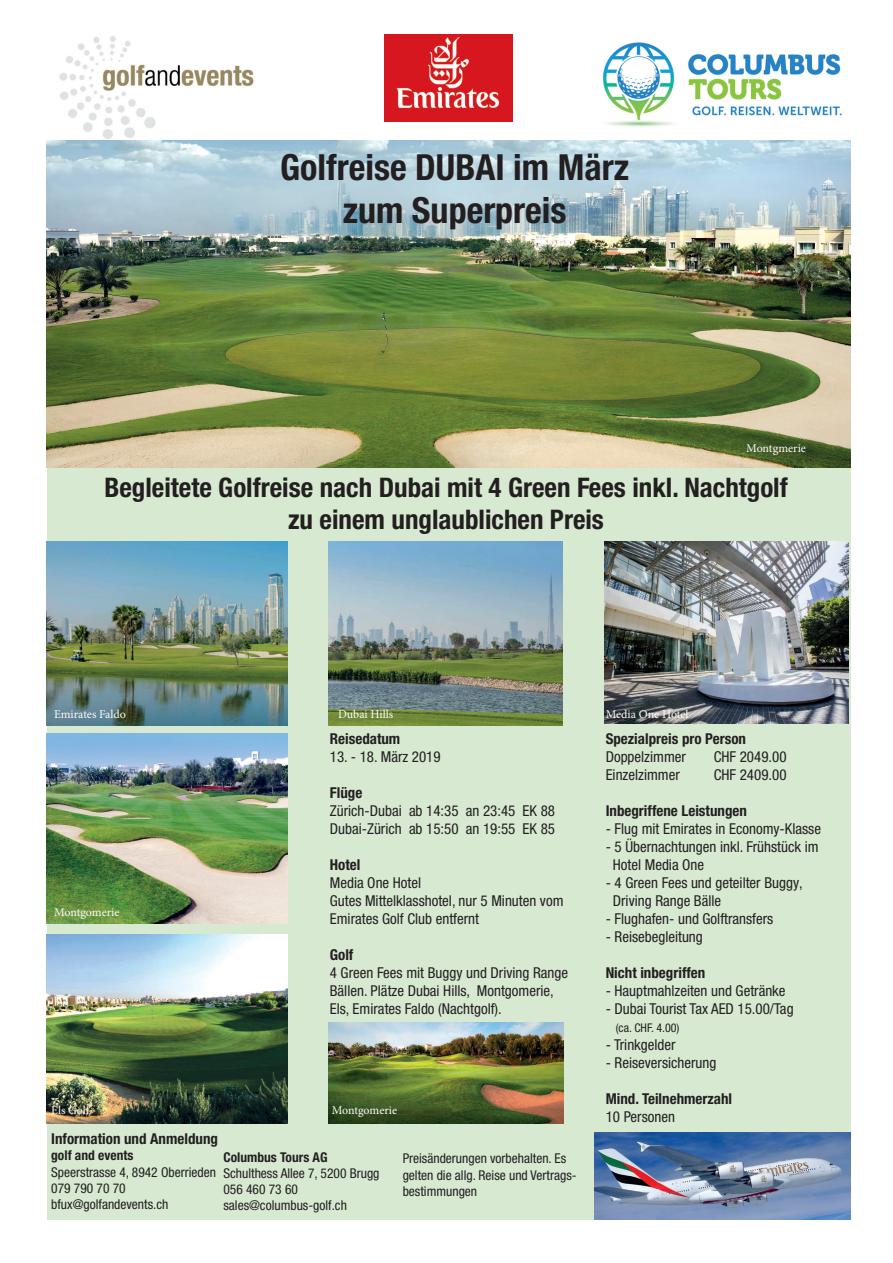
<style>
.page{position:relative;width:893px;height:1263px;background:#fff}
.page>*{position:absolute;margin:0;border:0;box-sizing:border-box;transform-origin:0 0}
.t1{font:700 condensed 36px/43.2px "Helvetica Neue LT Pro";color:#231f20;text-align:center}
.t2{font:700 condensed 27px/32.4px "Helvetica Neue LT Pro";color:#231f20;text-align:center}
.t3{font:condensed 15px/18px "Helvetica Neue LT Pro";color:#231f20}
.t4{font:700 condensed 15px "Helvetica Neue LT Pro";color:#231f20}
.t5{font:condensed 13.5px/16.2px "Helvetica Neue LT Pro";color:#231f20}
.t6{font:700 condensed 13.5px "Helvetica Neue LT Pro";color:#231f20}
.t7{font:12px "Minion Pro";color:#fefbf6}
.t8{font:condensed 12px "Helvetica Neue LT Pro";color:#231f20}
</style>
<div class="page">
<div style="left:47px;top:456px;width:803px;height:764px;background:#d8e9d2"></div>
<img style="left:603px;top:42px;width:239px;height:85px">
<img style="left:59px;top:36px;width:195px;height:103px">
<img style="left:385px;top:34px;width:127px;height:88px">
<img style="left:594px;top:1132px;width:256px;height:88px">
<img style="left:47px;top:934px;width:240px;height:189px">
<img style="left:329px;top:541px;width:233px;height:184px">
<img style="left:47px;top:542px;width:240px;height:183px">
<img style="left:604px;top:541px;width:245px;height:183px">
<img style="left:47px;top:140px;width:803px;height:328px">
<img style="left:329px;top:1023px;width:234px;height:100px">
<img style="left:47px;top:733px;width:240px;height:191px">
<h1 class="t1" style="left:280px;top:146px;width:351px">Golfreise DUBAI im März zum Superpreis</h1>
<p class="t7" style="left:746px;top:440px;width:61px">Montgmerie</p>
<h2 class="t2" style="left:104px;top:471px;width:685px">Begleitete Golfreise nach Dubai mit 4 Green Fees inkl. Nachtgolf zu einem unglaublichen Preis</h2>
<p class="t7" style="left:54px;top:707px;width:74px">Emirates Faldo</p>
<p class="t7" style="left:338px;top:707px;width:57px">Dubai Hills</p>
<p class="t7" style="left:606px;top:707px;width:84px">Media One Hotel</p>
<p class="t7" style="left:54px;top:904px;width:67px">Montgomerie</p>
<p class="t7" style="left:51px;top:1102px;width:40px">Els Golf</p>
<p class="t4" style="left:330px;top:730px;width:72px">Reisedatum</p>
<p class="t3" style="left:330px;top:748px;width:112px">13. - 18. März 2019</p>
<p class="t4" style="left:330px;top:784px;width:34px">Flüge</p>
<p class="t3" style="left:330px;top:802px;width:227px">Zürich-Dubai ab 14:35 an 23:45 EK 88<br>Dubai-Zürich ab 15:50 an 19:55 EK 85</p>
<p class="t4" style="left:330px;top:856px;width:32px">Hotel</p>
<p class="t3" style="left:330px;top:874px;width:235px">Media One Hotel<br>Gutes Mittelklasshotel, nur 5 Minuten vom<br>Emirates Golf Club entfernt</p>
<p class="t4" style="left:330px;top:946px;width:25px">Golf</p>
<p class="t3" style="left:330px;top:964px;width:240px">4 Green Fees mit Buggy und Driving Range<br>Bällen. Plätze Dubai Hills, Montgomerie,<br>Els, Emirates Faldo (Nachtgolf).</p>
<p class="t7" style="left:332px;top:1102px;width:67px">Montgomerie</p>
<p class="t4" style="left:51px;top:1130px;width:168px">Information und Anmeldung</p>
<p class="t6" style="left:51px;top:1148px;width:84px">golf and events</p>
<p class="t5" style="left:51px;top:1163px;width:166px">Speerstrasse 4, 8942 Oberrieden<br>079 790 70 70 bfux@golfandevents.ch</p>
<p class="t6" style="left:223px;top:1149px;width:106px">Columbus Tours AG</p>
<p class="t5" style="left:223px;top:1165px;width:158px">Schulthess Allee 7, 5200 Brugg<br>056 460 73 60 sales@columbus-golf.ch</p>
<p class="t5" style="left:403px;top:1150px;width:176px">Preisänderungen vorbehalten. Es gelten die allg. Reise und Vertrags&shy;bestimmungen</p>
<p class="t4" style="left:606px;top:730px;width:142px">Spezialpreis pro Person</p>
<p class="t3" style="left:606px;top:747px;width:82px">Doppelzimmer</p>
<p class="t3" style="left:714px;top:747px;width:74px">CHF 2049.00</p>
<p class="t3" style="left:606px;top:765px;width:76px">Einzelzimmer</p>
<p class="t3" style="left:714px;top:765px;width:74px">CHF 2409.00</p>
<p class="t4" style="left:606px;top:802px;width:143px">Inbegriffene Leistungen</p>
<p class="t3" style="left:606px;top:819px;width:217px">- Flug mit Emirates in Economy-Klasse</p>
<p class="t3" style="left:613px;top:837px;width:207px;text-indent:-7px">- 5 Übernachtungen inkl. Frühstück im<br>Hotel Media One</p>
<p class="t3" style="left:613px;top:873px;width:191px;text-indent:-7px">- 4 Green Fees und geteilter Buggy,<br>Driving Range Bälle</p>
<p class="t3" style="left:606px;top:909px;width:169px">- Flughafen- und Golftransfers</p>
<p class="t3" style="left:606px;top:927px;width:99px">- Reisebegleitung</p>
<p class="t4" style="left:606px;top:964px;width:101px">Nicht inbegriffen</p>
<p class="t3" style="left:606px;top:981px;width:181px">- Hauptmahlzeiten und Getränke</p>
<p class="t3" style="left:606px;top:999px;width:190px">- Dubai Tourist Tax AED 15.00/Tag</p>
<p class="t8" style="left:616px;top:1020px;width:65px">(ca. CHF. 4.00)</p>
<p class="t3" style="left:606px;top:1035px;width:71px">- Trinkgelder</p>
<p class="t3" style="left:606px;top:1053px;width:112px">- Reiseversicherung</p>
<p class="t4" style="left:606px;top:1090px;width:128px">Mind. Teilnehmerzahl</p>
<p class="t3" style="left:606px;top:1107px;width:71px">10 Personen</p>
</div>
